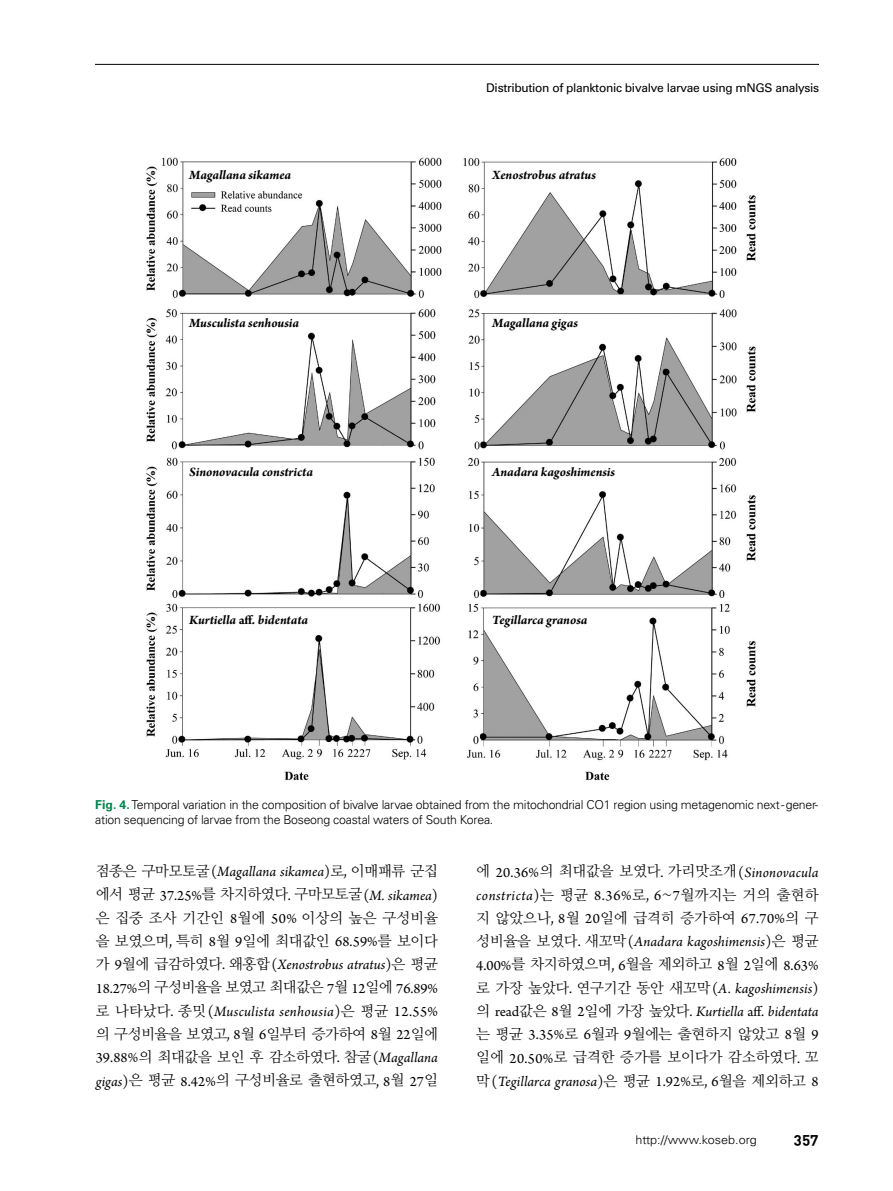
<style>
.page{position:relative;width:893px;height:1191px;background:#fff}
.page>*{position:absolute;margin:0;border:0;box-sizing:border-box;transform-origin:0 0}
.t1{font:italic 15px "Arno Pro";letter-spacing:.005em;color:#000}
.t2{font:15px "DIN Bold Alternate";color:#000}
.t3{font:14.55px/23.2px "Nanum Myeongjo OTF";letter-spacing:-.015em;color:#000;text-align:justify}
.t4{font:italic 700 13.5px "Arno Pro";letter-spacing:-.005em;color:#000}
.t5{font:300 12.3px/15px "Univers LT Std";letter-spacing:-.02em;color:#000}
.t6{font:12px "Univers LT Std";letter-spacing:-.025em;color:#000}
.t7{font:300 12px "Univers LT Std";color:#000;scale:1.05 1}
.s1{font-style:normal}
.s2{font-weight:700;color:#00824f}
.s3{font-family:"Nanum Myeongjo OTF";font-style:normal;font-size:14.55px}
.s4{font-family:"Arno Pro";font-size:15px}
.s5{font-family:"Arno Pro";font-style:italic;font-size:15px}
</style>
<div class="page">
<hr style="left:96px;top:64px;width:723px;height:1px;background:#000">
<img style="left:146px;top:157px;width:610px;height:624px">
<p class="t6" style="left:486px;top:81px;width:334px">Distribution of planktonic bivalve larvae using mNGS analysis</p>
<p class="t4" style="left:189px;top:167px;width:103px">Magallana sikamea</p>
<p class="t4" style="left:492px;top:167px;width:105px">Xenostrobus atratus</p>
<p class="t4" style="left:189px;top:315px;width:111px">Musculista senhousia</p>
<p class="t4" style="left:492px;top:315px;width:87px">Magallana gigas</p>
<p class="t4" style="left:189px;top:464px;width:125px">Sinonovacula constricta</p>
<p class="t4" style="left:492px;top:464px;width:124px">Anadara kagoshimensis</p>
<p class="t4" style="left:189px;top:612px;width:120px">Kurtiella <span class="s1">aff</span>. bidentata</p>
<p class="t4" style="left:492px;top:612px;width:97px">Tegillarca granosa</p>
<p class="t5" style="left:95px;top:797px;width:724px"><span class="s2">Fig. 4.</span> Temporal variation in the composition of bivalve larvae obtained from the mitochondrial CO1 region using metagenomic next-gener&shy;ation sequencing of larvae from the Boseong coastal waters of South Korea.</p>
<p class="t1" style="left:96px;top:863px;width:344px"><span class="s3">점종은 구마모토굴</span><span class="s1">(</span>Magallana sikamea<span class="s1">)</span><span class="s3">로</span><span class="s1">,</span> <span class="s3">이매패류 군집</span></p>
<p class="t3" style="left:96px;top:882px;width:344px">에서 평균 <span class="s4">37.25%</span>를 차지하였다<span class="s4">.</span> 구마모토굴<span class="s4">(</span><span class="s5">M. sikamea</span><span class="s4">) </span>은 집중 조사 기간인 <span class="s4">8</span>월에 <span class="s4">50%</span> 이상의 높은 구성비율 을 보였으며<span class="s4">,</span> 특히 <span class="s4">8</span>월 <span class="s4">9</span>일에 최대값인 <span class="s4">68.59%</span>를 보이다</p>
<p class="t1" style="left:96px;top:956px;width:344px"><span class="s3">가</span> <span class="s1">9</span><span class="s3">월에 급감하였다</span><span class="s1">.</span> <span class="s3">왜홍합</span><span class="s1">(</span>Xenostrobus atratus<span class="s1">)</span><span class="s3">은 평균</span></p>
<p class="t3" style="left:96px;top:975px;width:344px"><span class="s4">18.27%</span>의 구성비율을 보였고 최대값은 <span class="s4">7</span>월 <span class="s4">12</span>일에 <span class="s4">76.89%</span></p>
<p class="t1" style="left:96px;top:1002px;width:344px"><span class="s3">로 나타났다</span><span class="s1">.</span> <span class="s3">종밋</span><span class="s1">(</span>Musculista senhousia<span class="s1">)</span><span class="s3">은 평균</span> <span class="s1">12.55%</span></p>
<p class="t3" style="left:96px;top:1022px;width:344px">의 구성비율을 보였고<span class="s4">, 8</span>월 <span class="s4">6</span>일부터 증가하여 <span class="s4">8</span>월 <span class="s4">22</span>일에 <span class="s4">39.88%</span>의 최대값을 보인 후 감소하였다<span class="s4">.</span> 참굴<span class="s4">(</span><span class="s5">Magallana gigas</span><span class="s4">)</span>은 평균 <span class="s4">8.42%</span>의 구성비율로 출현하였고<span class="s4">, 8</span>월 <span class="s4">27</span>일</p>
<p class="t3" style="left:476px;top:859px;width:344px">에 <span class="s4">20.36%</span>의 최대값을 보였다<span class="s4">.</span> 가리맛조개<span class="s4">(</span><span class="s5">Sinonovacula constricta</span><span class="s4">)</span>는 평균 <span class="s4">8.36%</span>로<span class="s4">, 6</span>~<span class="s4">7</span>월까지는 거의 출현하 지 않았으나<span class="s4">, 8</span>월 <span class="s4">20</span>일에 급격히 증가하여 <span class="s4">67.70%</span>의 구</p>
<p class="t1" style="left:476px;top:933px;width:344px"><span class="s3">성비율을 보였다</span><span class="s1">.</span> <span class="s3">새꼬막</span><span class="s1">(</span>Anadara kagoshimensis<span class="s1">)</span><span class="s3">은 평균</span></p>
<p class="t3" style="left:476px;top:952px;width:344px"><span class="s4">4.00%</span>를 차지하였으며<span class="s4">, 6</span>월을 제외하고 <span class="s4">8</span>월 <span class="s4">2</span>일에 <span class="s4">8.63% </span>로 가장 높았다<span class="s4">.</span> 연구기간 동안 새꼬막<span class="s4">(</span><span class="s5">A. kagoshimensis</span><span class="s4">)</span></p>
<p class="t1" style="left:476px;top:1003px;width:344px"><span class="s3">의</span> <span class="s1">read</span><span class="s3">값은</span> <span class="s1">8</span><span class="s3">월</span> <span class="s1">2</span><span class="s3">일에 가장 높았다</span><span class="s1">.</span> Kurtiella <span class="s1">aff.</span> bidentata</p>
<p class="t3" style="left:476px;top:1022px;width:344px">는 평균 <span class="s4">3.35%</span>로 <span class="s4">6</span>월과 <span class="s4">9</span>월에는 출현하지 않았고 <span class="s4">8</span>월 <span class="s4">9 </span>일에 <span class="s4">20.50%</span>로 급격한 증가를 보이다가 감소하였다<span class="s4">.</span> 꼬</p>
<p class="t1" style="left:476px;top:1072px;width:344px"><span class="s3">막</span><span class="s1">(</span>Tegillarca granosa<span class="s1">)</span><span class="s3">은 평균</span> <span class="s1">1.92%</span><span class="s3">로</span><span class="s1">, 6</span><span class="s3">월을 제외하고</span> <span class="s1">8</span></p>
<p class="t7" style="left:635px;top:1132px;width:117px">http://www.koseb.org</p>
<p class="t2" style="left:794px;top:1129px;width:26px">357</p>
</div>
